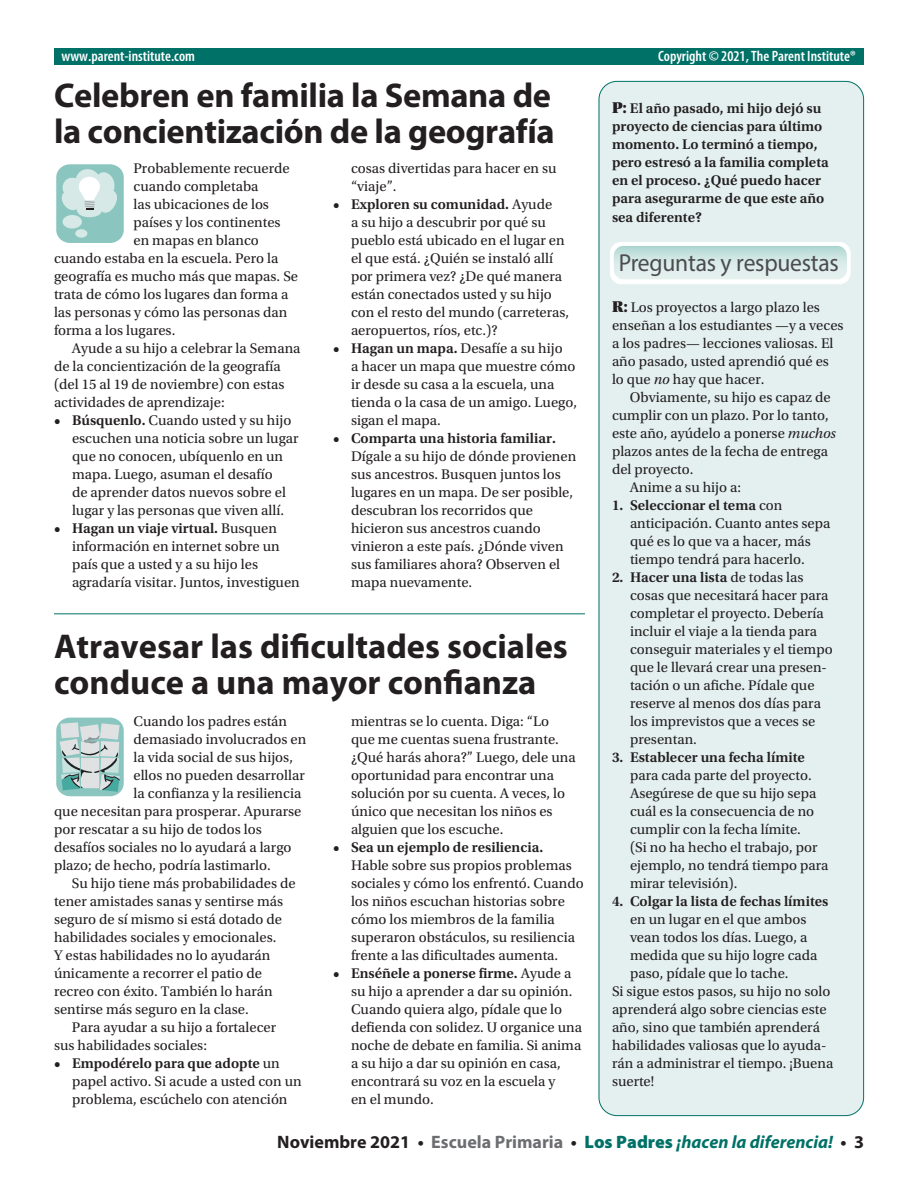
<style>
.page{position:relative;width:918px;height:1188px;background:#fff}
.page>*{position:absolute;margin:0;border:0;box-sizing:border-box;transform-origin:0 0}
.t1{font:700 34.5px/36px "Myriad Pro";letter-spacing:-.01em;color:#231f20}
.t2{font:24.6px "Myriad Pro";letter-spacing:-.01em;color:#4b4c4d;scale:.96 1}
.t3{font:italic 700 18px "Myriad Pro";color:#007167}
.t4{font:600 condensed 15px "Myriad Pro";color:#fff}
.t5{font:14.7px/18px "Utopia Std";color:#231f20}
.t6{font:600 14.7px/18px "Utopia Std";color:#231f20}
.s1{font-weight:600}
.s2{font-family:"Utopia Std Black Headline";font-weight:400;font-size:16.5px}
.s3{font-family:"Utopia Std Black Headline";font-size:16.5px}
.s4{font-style:italic}
.s5{font-style:normal;color:#231f20}
.s6{font-style:normal;color:#6c6d70}
.s7{font-weight:900;font-style:normal}
</style>
<div class="page">
<div style="left:599px;top:81px;width:265px;height:1035px;background:#e4f0ef;border-radius:18px"></div>
<div style="left:54px;top:49px;width:810px;height:16px;background:#007167"></div>
<svg style="left:610px;top:242px;width:241px;height:42px;background:#fbfdfc"></svg>
<img style="left:614px;top:246px;width:233px;height:33px">
<svg style="left:56px;top:717px;width:68px;height:80px;background:#aecbc9"></svg>
<svg style="left:56px;top:164px;width:68px;height:79px;background:#b1d7d3"></svg>
<hr style="left:54px;top:613px;width:531px;height:1px;background:#007167">
<p class="t4" style="left:62px;top:46px;width:135px">www.parent-institute.com</p>
<p class="t4" style="left:658px;top:46px;width:199px">Copyright © 2021, The Parent Institute®</p>
<h1 class="t1" style="left:54px;top:76px;width:502px">Celebren en familia la Semana de la concientización de la geografía</h1>
<p class="t5" style="left:134px;top:159px;width:158px">Probablemente recuerde</p>
<p class="t5" style="left:134px;top:177px;width:127px">cuando completaba</p>
<p class="t5" style="left:134px;top:195px;width:137px">las ubicaciones de los</p>
<p class="t5" style="left:134px;top:213px;width:149px">países y los continentes</p>
<p class="t5" style="left:134px;top:231px;width:127px">en mapas en blanco</p>
<p class="t5" style="left:54px;top:249px;width:226px">cuando estaba en la escuela. Pero la</p>
<p class="t5" style="left:54px;top:267px;width:246px">geografía es mucho más que mapas. Se</p>
<p class="t5" style="left:54px;top:285px;width:236px">trata de cómo los lugares dan forma a</p>
<p class="t5" style="left:54px;top:303px;width:235px">las personas y cómo las personas dan</p>
<p class="t5" style="left:54px;top:321px;width:123px">forma a los lugares.</p>
<p class="t5" style="left:72px;top:339px;width:230px">Ayude a su hijo a celebrar la Semana</p>
<p class="t5" style="left:54px;top:357px;width:228px">de la concientización de la geografía</p>
<p class="t5" style="left:54px;top:375px;width:232px">(del 15 al 19 de noviembre) con estas</p>
<p class="t5" style="left:54px;top:393px;width:172px">actividades de aprendizaje:</p>
<p class="t5" style="left:72px;top:411px;width:228px;text-indent:-18px"><span class="s1">• Búsquenlo.</span> Cuando usted y su hijo escuchen una noticia sobre un lugar que no conocen, ubíquenlo en un mapa. Luego, asuman el desafío<br>de aprender datos nuevos sobre el lugar y las personas que viven allí.</p>
<p class="t5" style="left:72px;top:519px;width:229px;text-indent:-18px"><span class="s1">• Hagan un viaje virtual.</span> Busquen información en internet sobre un país que a usted y a su hijo les agradaría visitar. Juntos, investiguen</p>
<p class="t5" style="left:351px;top:159px;width:207px">cosas divertidas para hacer en su “viaje”.</p>
<p class="t5" style="left:351px;top:195px;width:220px;text-indent:-18px"><span class="s1">• Exploren su comunidad.</span> Ayude<br>a su hijo a descubrir por qué su pueblo está ubicado en el lugar en el que está. ¿Quién se instaló allí por primera vez? ¿De qué manera están conectados usted y su hijo con el resto del mundo (carreteras, aeropuertos, ríos, etc.)?</p>
<p class="t5" style="left:351px;top:339px;width:228px;text-indent:-18px"><span class="s1">• Hagan un mapa.</span> Desafíe a su hijo<br>a hacer un mapa que muestre cómo ir desde su casa a la escuela, una tienda o la casa de un amigo. Luego, sigan el mapa.</p>
<p class="t6" style="left:333px;top:429px;width:224px">• Comparta una historia familiar.</p>
<p class="t5" style="left:351px;top:447px;width:227px">Dígale a su hijo de dónde provienen sus ancestros. Busquen juntos los lugares en un mapa. De ser posible, descubran los recorridos que hicieron sus ancestros cuando vinieron a este país. ¿Dónde viven sus familiares ahora? Observen el mapa nuevamente.</p>
<h1 class="t1" style="left:54px;top:628px;width:515px">Atravesar las dificultades sociales conduce a una mayor confianza</h1>
<p class="t5" style="left:134px;top:713px;width:155px">Cuando los padres están</p>
<p class="t5" style="left:134px;top:731px;width:174px">demasiado involucrados en</p>
<p class="t5" style="left:134px;top:749px;width:161px">la vida social de sus hijos,</p>
<p class="t5" style="left:134px;top:767px;width:173px">ellos no pueden desarrollar</p>
<p class="t5" style="left:134px;top:785px;width:169px">la confianza y la resiliencia</p>
<p class="t5" style="left:54px;top:803px;width:249px">que necesitan para prosperar. Apurarse</p>
<p class="t5" style="left:54px;top:821px;width:209px">por rescatar a su hijo de todos los</p>
<p class="t5" style="left:54px;top:839px;width:239px">desafíos sociales no lo ayudará a largo</p>
<p class="t5" style="left:54px;top:857px;width:218px">plazo; de hecho, podría lastimarlo.</p>
<p class="t5" style="left:72px;top:875px;width:225px">Su hijo tiene más probabilidades de</p>
<p class="t5" style="left:54px;top:893px;width:231px">tener amistades sanas y sentirse más</p>
<p class="t5" style="left:54px;top:911px;width:230px">seguro de sí mismo si está dotado de</p>
<p class="t5" style="left:54px;top:929px;width:224px">habilidades sociales y emocionales.</p>
<p class="t5" style="left:54px;top:947px;width:218px">Y estas habilidades no lo ayudarán</p>
<p class="t5" style="left:54px;top:965px;width:209px">únicamente a recorrer el patio de</p>
<p class="t5" style="left:54px;top:983px;width:220px">recreo con éxito. También lo harán</p>
<p class="t5" style="left:54px;top:1001px;width:196px">sentirse más seguro en la clase.</p>
<p class="t5" style="left:72px;top:1019px;width:206px">Para ayudar a su hijo a fortalecer</p>
<p class="t5" style="left:54px;top:1037px;width:155px">sus habilidades sociales:</p>
<p class="t5" style="left:72px;top:1055px;width:231px;text-indent:-18px"><span class="s1">• Empodérelo para que adopte</span> un papel activo. Si acude a usted con un problema, escúchelo con atención</p>
<p class="t5" style="left:351px;top:713px;width:226px">mientras se lo cuenta. Diga: “Lo que me cuentas suena frustrante. ¿Qué harás ahora?” Luego, dele una oportunidad para encontrar una solución por su cuenta. A veces, lo único que necesitan los niños es alguien que los escuche.</p>
<p class="t6" style="left:333px;top:839px;width:212px">• Sea un ejemplo de resiliencia.</p>
<p class="t5" style="left:351px;top:857px;width:234px">Hable sobre sus propios problemas sociales y cómo los enfrentó. Cuando los niños escuchan historias sobre cómo los miembros de la familia superaron obstáculos, su resiliencia frente a las dificultades aumenta.</p>
<p class="t5" style="left:351px;top:965px;width:233px;text-indent:-18px"><span class="s1">• Enséñele a ponerse firme.</span> Ayude a su hijo a aprender a dar su opinión.<br>Cuando quiera algo, pídale que lo defienda con solidez. U organice una noche de debate en familia. Si anima a su hijo a dar su opinión en casa, encontrará su voz en la escuela y<br>en el mundo.</p>
<p class="t6" style="left:612px;top:99px;width:218px"><span class="s2">P:</span> El año pasado, mi hijo dejó su proyecto de ciencias para último momento. Lo terminó a tiempo, pero estresó a la familia completa en el proceso. ¿Qué puedo hacer para asegurarme de que este año</p>
<p class="t6" style="left:612px;top:209px;width:92px">sea diferente?</p>
<h2 class="t2" style="left:619px;top:248px;width:231px">Preguntas y respuestas</h2>
<p class="t5" style="left:612px;top:299px;width:233px"><span class="s3">R:</span> Los proyectos a largo plazo les enseñan a los estudiantes —y a veces a los padres— lecciones valiosas. El año pasado, usted aprendió qué es lo que <span class="s4">no</span> hay que hacer.</p>
<p class="t5" style="left:630px;top:389px;width:202px">Obviamente, su hijo es capaz de</p>
<p class="t5" style="left:612px;top:407px;width:218px">cumplir con un plazo. Por lo tanto,</p>
<p class="t5" style="left:612px;top:425px;width:226px">este año, ayúdelo a ponerse <span class="s4">muchos</span></p>
<p class="t5" style="left:612px;top:443px;width:218px">plazos antes de la fecha de entrega</p>
<p class="t5" style="left:612px;top:461px;width:83px">del proyecto.</p>
<p class="t5" style="left:630px;top:479px;width:113px">Anime a su hijo a:</p>
<p class="t5" style="left:630px;top:497px;width:202px;text-indent:-18px"><span class="s1">1. Seleccionar el tema</span> con anticipación. Cuanto antes sepa qué es lo que va a hacer, más tiempo tendrá para hacerlo.</p>
<p class="t5" style="left:630px;top:569px;width:204px;text-indent:-18px"><span class="s1">2. Hacer una lista</span> de todas las cosas que necesitará hacer para completar el proyecto. Debería incluir el viaje a la tienda para conseguir materiales y el tiempo que le llevará crear una presen&shy;tación o un afiche. Pídale que reserve al menos dos días para los imprevistos que a veces se presentan.</p>
<p class="t6" style="left:612px;top:749px;width:194px">3. Establecer una fecha límite</p>
<p class="t5" style="left:630px;top:767px;width:200px">para cada parte del proyecto.<br>Asegúrese de que su hijo sepa cuál es la consecuencia de no cumplir con la fecha límite.<br>(Si no ha hecho el trabajo, por ejemplo, no tendrá tiempo para mirar televisión).</p>
<p class="t6" style="left:612px;top:893px;width:218px">4. Colgar la lista de fechas límites</p>
<p class="t5" style="left:630px;top:911px;width:178px">en un lugar en el que ambos</p>
<p class="t5" style="left:630px;top:929px;width:179px">vean todos los días. Luego, a</p>
<p class="t5" style="left:630px;top:947px;width:189px">medida que su hijo logre cada</p>
<p class="t5" style="left:630px;top:965px;width:160px">paso, pídale que lo tache.</p>
<p class="t5" style="left:612px;top:983px;width:220px">Si sigue estos pasos, su hijo no solo</p>
<p class="t5" style="left:612px;top:1001px;width:216px">aprenderá algo sobre ciencias este</p>
<p class="t5" style="left:612px;top:1019px;width:210px">año, sino que también aprenderá</p>
<p class="t5" style="left:612px;top:1037px;width:216px">habilidades valiosas que lo ayuda-</p>
<p class="t5" style="left:612px;top:1055px;width:223px">rán a administrar el tiempo. ¡Buena</p>
<p class="t5" style="left:612px;top:1073px;width:44px">suerte!</p>
<p class="t3" style="left:277px;top:1130px;width:588px"><span class="s5">Noviembre 2021 •</span> <span class="s6">Escuela Primaria</span> <span class="s5">•</span> <span class="s7">Los Padres</span> ¡hacen la diferencia! <span class="s5">• 3</span></p>
</div>
